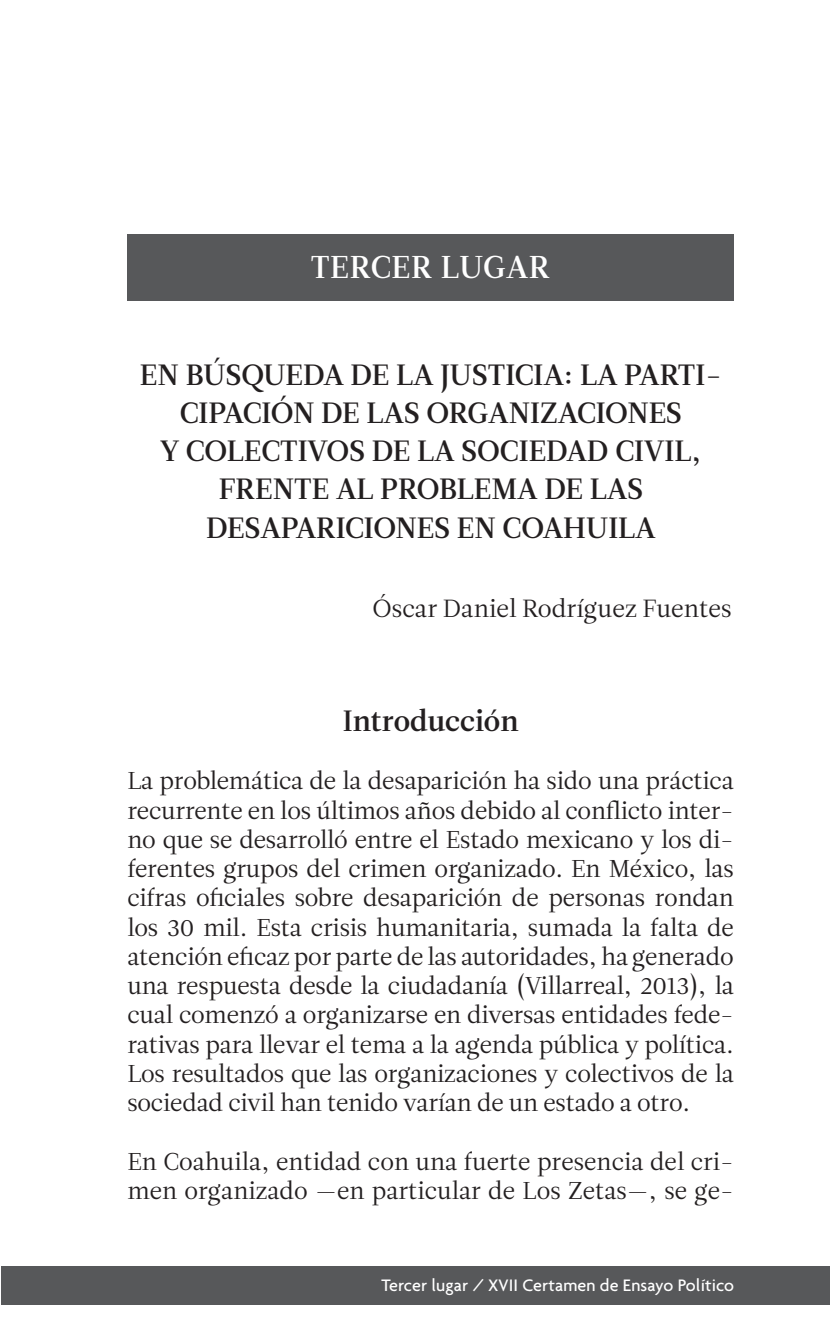
<style>
.page{position:relative;width:830px;height:1340px;background:#fff}
.page>*{position:absolute;margin:0;border:0;box-sizing:border-box;transform-origin:0 0}
.t1{font:500 31.5px "Leitura";letter-spacing:.02em;color:#fff}
.t2{font:500 29.25px/38.2px "Leitura";color:#231f20;text-align:center}
.t3{font:300 24.75px "Leitura";color:#231f20}
.t4{font:300 24.3px/29.2px "Leitura";color:#231f20;text-align:justify}
.t5{font:500 18px "Agenda";letter-spacing:.005em;color:#fff}
</style>
<div class="page">
<div style="left:1px;top:1265px;width:828px;height:39px;background:#57585a"></div>
<div style="left:128px;top:234px;width:605px;height:66px;background:#57585a"></div>
<p class="t1" style="left:310px;top:244px;width:241px">TERCER LUGAR</p>
<p class="t2" style="left:140px;top:355px;width:583px">EN BÚSQUEDA DE LA JUSTICIA: LA PARTI-<br>CIPACIÓN DE LAS ORGANIZACIONES<br>Y COLECTIVOS DE LA SOCIEDAD CIVIL,<br>FRENTE AL PROBLEMA DE LAS<br>DESAPARICIONES EN COAHUILA</p>
<p class="t3" style="left:372px;top:591px;width:361px">Óscar Daniel Rodríguez Fuentes</p>
<p class="t2" style="left:342px;top:701px;width:177px">Introducción</p>
<p class="t4" style="left:127px;top:766px;width:607px">La problemática de la desaparición ha sido una práctica recurrente en los últimos años debido al conflicto inter&shy;no que se desarrolló entre el Estado mexicano y los di&shy;ferentes grupos del crimen organizado. En México, las cifras oficiales sobre desaparición de personas rondan los 30 mil. Esta crisis humanitaria, sumada la falta de atención eficaz por parte de las autoridades, ha generado una respuesta desde la ciudadanía (Villarreal, 2013), la cual comenzó a organizarse en diversas entidades fede&shy;rativas para llevar el tema a la agenda pública y política.<br>Los resultados que las organizaciones y colectivos de la sociedad civil han tenido varían de un estado a otro.</p>
<p class="t4" style="left:127px;top:1146px;width:607px">En Coahuila, entidad con una fuerte presencia del cri&shy;men organizado —en particular de Los Zetas—, se ge-</p>
<p class="t5" style="left:381px;top:1273px;width:354px">Tercer lugar / XVII Certamen de Ensayo Político</p>
</div>
